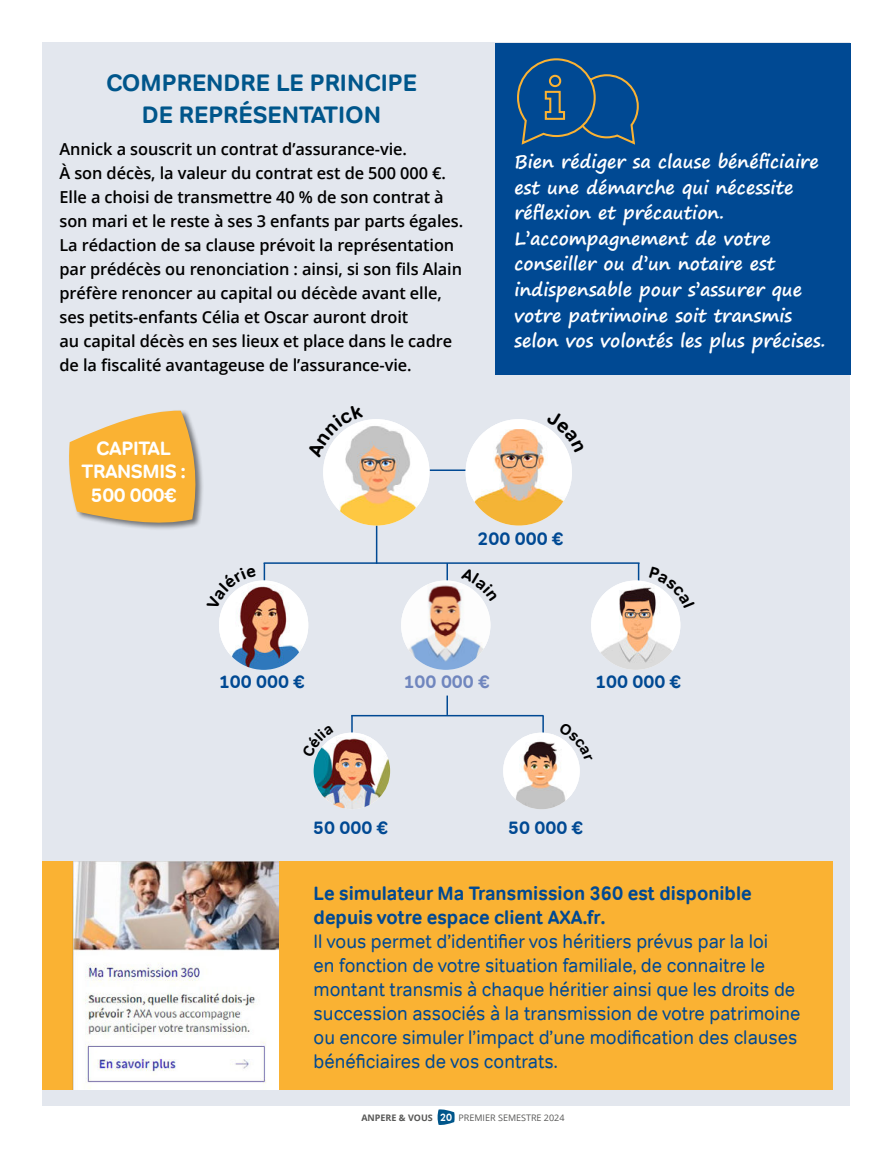
<style>
.page{position:relative;width:893px;height:1149px;background:#fff}
.page>*{position:absolute;margin:0;border:0;box-sizing:border-box;transform-origin:0 0}
.t1{font:700 24px/31.5px "Tondo";color:#00568b;text-align:center}
.t2{font:19.5px/24px "Tondo";color:#004993;scale:.94 1}
.t3{font:700 19.5px/24px "Tondo";color:#004993;scale:.94 1}
.t4{font:700 19.5px/23.4px "Tondo";letter-spacing:-.02em;color:#fff;text-align:center}
.t5{font:700 18px/25.5px "Segoe Print";color:#fff}
.t6{font:700 18px "Tondo";color:#004993}
.t7{font:700 18px "Tondo";color:#7086be}
.t8{font:600 16.5px/24px "Open Sans";letter-spacing:-.005em;color:#000}
.t9{font:9px "Open Sans";color:#575756}
.s1{font-weight:700}
.s2{font-family:"Tondo";font-weight:700;font-size:10.5px;color:#fff}
</style>
<div class="page">
<svg style="left:437px;top:1109px;width:18px;height:15px"></svg>
<div style="left:43px;top:43px;width:807px;height:1063px;background:#e3e7ee"></div>
<div style="left:43px;top:861px;width:790px;height:227px;background:#fab233"></div>
<img style="left:73px;top:861px;width:205px;height:227px">
<div style="left:495px;top:43px;width:355px;height:331px;background:#004993"></div>
<svg style="left:517px;top:58px;width:122px;height:87px"></svg>
<hr style="left:429px;top:469px;width:39px;height:2px;background:#004993">
<hr style="left:376px;top:523px;width:1px;height:40px;background:#004993">
<svg style="left:264px;top:563px;width:1px;height:17px"></svg>
<hr style="left:351px;top:715px;width:2px;height:25px;background:#004993">
<hr style="left:542px;top:715px;width:2px;height:22px;background:#004993">
<hr style="left:446px;top:563px;width:2px;height:28px;background:#004993">
<svg style="left:446px;top:695px;width:2px;height:19px"></svg>
<svg style="left:638px;top:563px;width:1px;height:17px"></svg>
<hr style="left:264px;top:562px;width:375px;height:1px;background:#004993">
<hr style="left:351px;top:714px;width:192px;height:2px;background:#004993">
<img style="left:219px;top:580px;width:89px;height:89px;border-radius:45px">
<img style="left:314px;top:732px;width:76px;height:77px;border-radius:38px">
<img style="left:503px;top:732px;width:77px;height:77px;border-radius:38px">
<img style="left:401px;top:580px;width:89px;height:89px;border-radius:45px">
<img style="left:591px;top:580px;width:89px;height:89px;border-radius:45px">
<img style="left:323px;top:419px;width:106px;height:106px;border-radius:53px">
<img style="left:466px;top:419px;width:106px;height:106px;border-radius:53px">
<div style="left:68px;top:409px;width:136px;height:121px;background:#000;opacity:.5"></div>
<svg style="left:68px;top:410px;width:131px;height:116px;background:#efb856"></svg>
<svg style="left:325px;top:421px;width:38px;height:37px"></svg>
<svg style="left:546px;top:427px;width:22px;height:25px"></svg>
<svg style="left:461px;top:583px;width:22px;height:18px"></svg>
<svg style="left:222px;top:581px;width:34px;height:28px"></svg>
<svg style="left:316px;top:737px;width:18px;height:20px"></svg>
<svg style="left:559px;top:736px;width:20px;height:25px"></svg>
<svg style="left:649px;top:582px;width:28px;height:26px"></svg>
<h1 class="t1" style="left:106px;top:67px;width:312px">COMPRENDRE LE PRINCIPE<br>DE REPRÉSENTATION</h1>
<p class="t8" style="left:60px;top:139px;width:405px">Annick a souscrit un contrat d’assurance-vie.<br>À son décès, la valeur du contrat est de 500 000 €.<br>Elle a choisi de transmettre 40 % de son contrat à son mari et le reste à ses 3 enfants par parts égales.<br>La rédaction de sa clause prévoit la représentation par prédécès ou renonciation : ainsi, si son fils Alain préfère renoncer au capital ou décède avant elle, ses petits-enfants Célia et Oscar auront droit<br>au capital décès en ses lieux et place dans le cadre de la fiscalité avantageuse de l’assurance-vie.</p>
<p class="t5" style="left:514px;top:148px;width:312px">Bien rédiger sa clause bénéficiaire est une démarche qui nécessite réflexion et précaution.<br>L’accompagnement de votre conseiller ou d’un notaire est indispensable pour s’assurer que votre patrimoine soit transmis selon vos volontés les plus précises.</p>
<p class="t4" style="left:81px;top:436px;width:106px">CAPITAL<br>TRANSMIS :<br>500 000€</p>
<p class="t6" style="left:478px;top:528px;width:87px">200 000 €</p>
<p class="t6" style="left:219px;top:671px;width:87px">100 000 €</p>
<p class="t7" style="left:404px;top:671px;width:87px">100 000 €</p>
<p class="t6" style="left:595px;top:671px;width:87px">100 000 €</p>
<p class="t6" style="left:313px;top:816px;width:76px">50 000 €</p>
<p class="t6" style="left:508px;top:816px;width:76px">50 000 €</p>
<p class="t3" style="left:314px;top:880px;width:468px">Le simulateur Ma Transmission 360 est disponible depuis votre espace client AXA.fr.</p>
<p class="t2" style="left:314px;top:928px;width:519px">Il vous permet d’identifier vos héritiers prévus par la loi<br>en fonction de votre situation familiale, de connaitre le montant transmis à chaque héritier ainsi que les droits de succession associés à la transmission de votre patrimoine ou encore simuler l’impact d’une modification des clauses bénéficiaires de vos contrats.</p>
<p class="t9" style="left:361px;top:1111px;width:205px"><span class="s1">ANPERE &amp; VOUS</span> <span class="s2">20</span> PREMIER SEMESTRE 2024</p>
</div>
